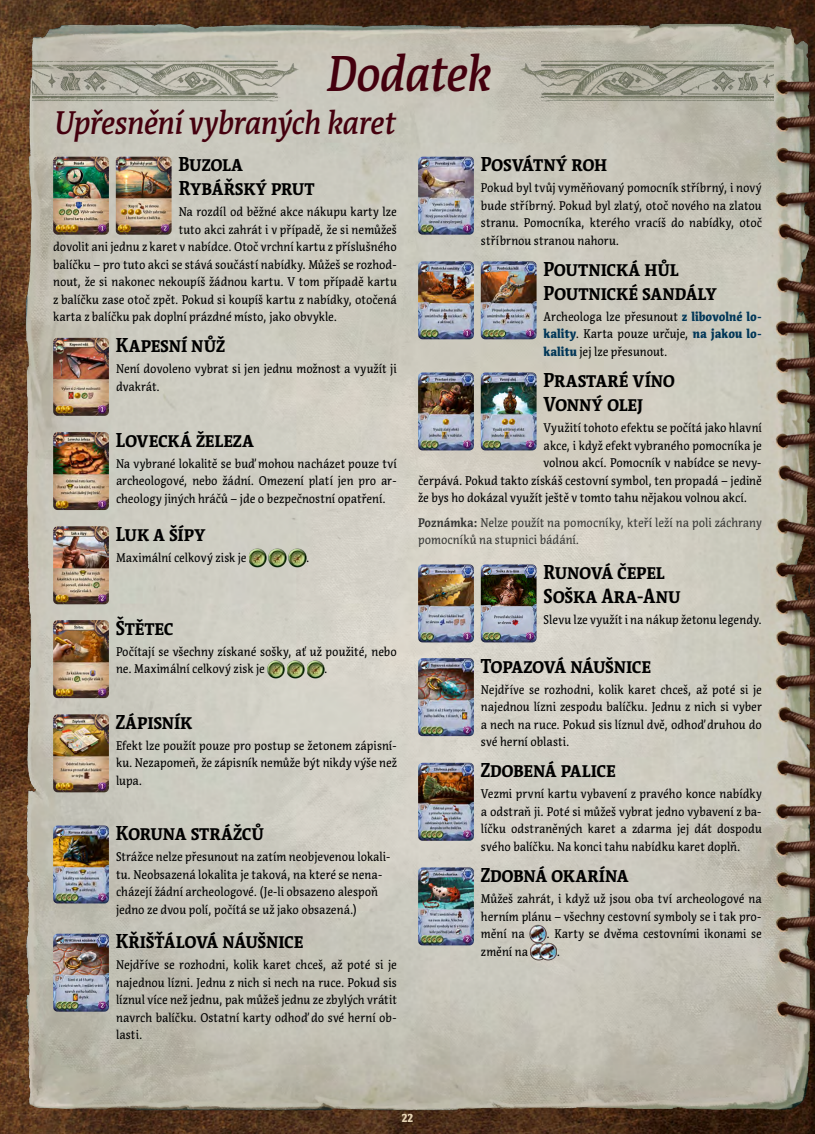
<style>
.page{position:relative;width:815px;height:1134px;background:#fff}
.page>*{position:absolute;margin:0;border:0;box-sizing:border-box;transform-origin:0 0}
.t1{font:italic 500 50px "Acuta";letter-spacing:-.025em;color:#44000e;scale:.9 1}
.t2{font:italic 500 32.5px "Acuta";letter-spacing:-.02em;color:#44000e;scale:.9 1}
.t3{font:700 20px/24px "Acuta";letter-spacing:-.01em;color:#000;scale:.9 1}
.t4{font:12.5px/17.5px "Acuta";color:#000;text-align:justify;scale:.9 1}
.t5{font:12.5px/17.5px "Acuta";color:#383937;scale:.9 1}
.t6{font:900 12.5px "Acuta";color:#e7d5b5;scale:.9 1}
.s1{font-weight:900;color:#003657}
.s2{font-weight:700}
</style>
<div class="page">
<img style="left:0;top:0;width:814px;height:1134px">
<img style="left:814px;top:0;width:1px;height:1134px">
<img style="left:33px;top:60px;width:265px;height:42px">
<img style="left:520px;top:60px;width:254px;height:42px">
<img style="left:53px;top:157px;width:56px;height:78px">
<img style="left:116px;top:157px;width:56px;height:78px">
<img style="left:53px;top:338px;width:56px;height:78px">
<img style="left:53px;top:432px;width:56px;height:78px">
<img style="left:53px;top:526px;width:56px;height:78px">
<img style="left:249px;top:548px;width:17px;height:20px">
<img style="left:269px;top:548px;width:17px;height:20px">
<img style="left:289px;top:548px;width:17px;height:20px">
<img style="left:53px;top:620px;width:56px;height:78px">
<img style="left:267px;top:659px;width:18px;height:20px">
<img style="left:287px;top:659px;width:18px;height:20px">
<img style="left:307px;top:659px;width:17px;height:20px">
<img style="left:53px;top:714px;width:56px;height:78px">
<img style="left:53px;top:825px;width:56px;height:78px">
<img style="left:53px;top:934px;width:56px;height:78px">
<img style="left:418px;top:157px;width:56px;height:78px">
<img style="left:418px;top:261px;width:56px;height:78px">
<img style="left:481px;top:261px;width:56px;height:78px">
<img style="left:418px;top:372px;width:56px;height:78px">
<img style="left:481px;top:372px;width:56px;height:78px">
<img style="left:418px;top:564px;width:56px;height:78px">
<img style="left:481px;top:564px;width:56px;height:78px">
<img style="left:418px;top:658px;width:56px;height:78px">
<img style="left:418px;top:763px;width:56px;height:78px">
<img style="left:418px;top:867px;width:56px;height:78px">
<img style="left:529px;top:924px;width:18px;height:20px">
<img style="left:531px;top:942px;width:26px;height:19px">
<h1 class="t1" style="left:326px;top:43px;width:184px">Dodatek</h1>
<h2 class="t2" style="left:53px;top:103px;width:381px">Upřesnění vybraných karet</h2>
<h3 class="t3" style="left:178px;top:152px;width:153px">Buzola<br>Rybářský prut</h3>
<p class="t4" style="left:179px;top:203px;width:244px">Na rozdíl od běžné akce nákupu karty lze</p>
<p class="t4" style="left:179px;top:221px;width:244px">tuto akci zahrát i v případě, že si nemůžeš</p>
<p class="t4" style="left:53px;top:238px;width:383px">dovolit ani jednu z karet v nabídce. Otoč vrchní kartu z příslušného</p>
<p class="t4" style="left:53px;top:256px;width:383px">balíčku – pro tuto akci se stává součástí nabídky. Můžeš se rozhod-</p>
<p class="t4" style="left:53px;top:273px;width:383px">nout, že si nakonec nekoupíš žádnou kartu. V tom případě kartu</p>
<p class="t4" style="left:53px;top:291px;width:383px">z balíčku zase otoč zpět. Pokud si koupíš kartu z nabídky, otočená</p>
<p class="t4" style="left:53px;top:308px;width:317px">karta z balíčku pak doplní prázdné místo, jako obvykle.</p>
<h3 class="t3" style="left:116px;top:333px;width:123px">Kapesní nůž</h3>
<p class="t4" style="left:116px;top:360px;width:314px">Není dovoleno vybrat si jen jednu možnost a využít ji dvakrát.</p>
<h3 class="t3" style="left:116px;top:428px;width:155px">Lovecká železa</h3>
<p class="t4" style="left:116px;top:455px;width:314px">Na vybrané lokalitě se buď mohou nacházet pouze tví archeologové, nebo žádní. Omezení platí jen pro ar&shy;cheology jiných hráčů – jde o bezpečnostní opatření.</p>
<h3 class="t3" style="left:116px;top:522px;width:101px">Luk a šípy</h3>
<p class="t4" style="left:116px;top:549px;width:147px">Maximální celkový zisk je</p>
<p class="t4" style="left:306px;top:549px;width:5px">.</p>
<h3 class="t3" style="left:116px;top:616px;width:66px">ŠtĚtec</h3>
<p class="t4" style="left:116px;top:643px;width:314px">Počítají se všechny získané sošky, ať už použité, nebo ne. Maximální celkový zisk je</p>
<p class="t4" style="left:324px;top:660px;width:5px">.</p>
<h3 class="t3" style="left:116px;top:710px;width:87px">Zápisník</h3>
<p class="t4" style="left:116px;top:737px;width:314px">Efekt lze použít pouze pro postup se žetonem zápisní&shy;ku. Nezapomeň, že zápisník nemůže být nikdy výše než lupa.</p>
<h3 class="t3" style="left:116px;top:821px;width:166px">Koruna strážců</h3>
<p class="t4" style="left:116px;top:848px;width:307px;text-align:left">Strážce nelze přesunout na zatím neobjevenou lokali&shy;tu. Neobsazená lokalita je taková, na které se nena&shy;cházejí žádní archeologové. (Je-li obsazeno alespoň jedno ze dvou polí, počítá se už jako obsazená.)</p>
<h3 class="t3" style="left:116px;top:929px;width:210px">Křišťálová náušnice</h3>
<p class="t4" style="left:116px;top:956px;width:314px">Nejdříve se rozhodni, kolik karet chceš, až poté si je najednou lízni. Jednu z nich si nech na ruce. Pokud sis líznul více než jednu, pak můžeš jednu ze zbylých vrátit navrch balíčku. Ostatní karty odhoď do své herní ob&shy;lasti.</p>
<h3 class="t3" style="left:481px;top:152px;width:142px">Posvátný roh</h3>
<p class="t4" style="left:481px;top:179px;width:314px">Pokud byl tvůj vyměňovaný pomocník stříbrný, i nový bude stříbrný. Pokud byl zlatý, otoč nového na zlatou stranu. Pomocníka, kterého vracíš do nabídky, otoč stříbrnou stranou nahoru.</p>
<h3 class="t3" style="left:543px;top:257px;width:194px">Poutnická hůl<br>Poutnické sandály</h3>
<p class="t4" style="left:544px;top:308px;width:244px">Archeologa lze přesunout <span class="s1">z libovolné lo&shy;kality</span>. Karta pouze určuje, <span class="s1">na jakou lo&shy;kalitu</span> jej lze přesunout.</p>
<h3 class="t3" style="left:543px;top:368px;width:148px">Prastaré víno<br>Vonný olej</h3>
<p class="t4" style="left:544px;top:419px;width:244px">Využití tohoto efektu se počítá jako hlavní</p>
<p class="t4" style="left:544px;top:436px;width:244px">akce, i když efekt vybraného pomocníka je</p>
<p class="t4" style="left:544px;top:454px;width:244px">volnou akcí. Pomocník v nabídce se nevy-</p>
<p class="t4" style="left:418px;top:471px;width:383px">čerpává. Pokud takto získáš cestovní symbol, ten propadá – jedině</p>
<p class="t4" style="left:418px;top:489px;width:367px">že bys ho dokázal využít ještě v tomto tahu nějakou volnou akcí.</p>
<p class="t5" style="left:418px;top:514px;width:383px"><span class="s2">Poznámka:</span> Nelze použít na pomocníky, kteří leží na poli záchrany pomocníků na stupnici bádání.</p>
<h3 class="t3" style="left:543px;top:560px;width:154px">Runová čepel<br>Soška Ara-Anu</h3>
<p class="t4" style="left:544px;top:611px;width:244px">Slevu lze využít i na nákup žetonu legendy.</p>
<h3 class="t3" style="left:481px;top:654px;width:191px">Topazová náušnice</h3>
<p class="t4" style="left:481px;top:681px;width:314px">Nejdříve se rozhodni, kolik karet chceš, až poté si je najednou lízni zespodu balíčku. Jednu z nich si vyber a nech na ruce. Pokud sis líznul dvě, odhoď druhou do své herní oblasti.</p>
<h3 class="t3" style="left:481px;top:758px;width:151px">Zdobená palice</h3>
<p class="t4" style="left:481px;top:785px;width:314px">Vezmi první kartu vybavení z pravého konce nabídky a odstraň ji. Poté si můžeš vybrat jedno vybavení z ba&shy;líčku odstraněných karet a zdarma jej dát dospodu svého balíčku. Na konci tahu nabídku karet doplň.</p>
<h3 class="t3" style="left:481px;top:863px;width:166px">Zdobná okarína</h3>
<p class="t4" style="left:481px;top:890px;width:314px">Můžeš zahrát, i když už jsou oba tví archeologové na herním plánu – všechny cestovní symboly se i tak pro&shy;mění na</p>
<p class="t4" style="left:547px;top:925px;width:241px">. Karty se dvěma cestovními ikonami se</p>
<p class="t4" style="left:481px;top:942px;width:54px">změní na</p>
<p class="t4" style="left:557px;top:942px;width:5px">.</p>
<p class="t6" style="left:402px;top:1110px;width:14px">22</p>
</div>
